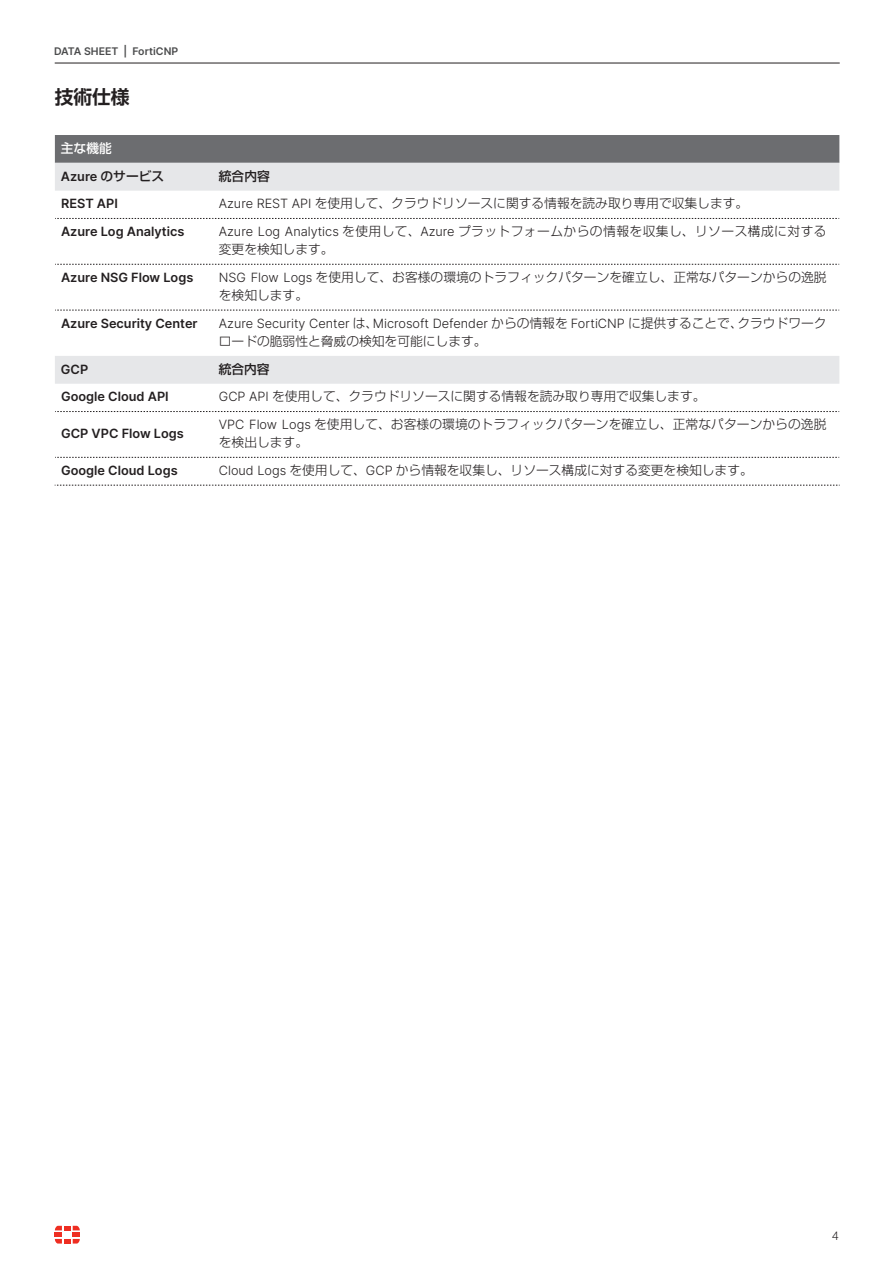
<style>
.page{position:relative;width:893px;height:1263px;background:#fff}
.page>*{position:absolute;margin:0;border:0;box-sizing:border-box;transform-origin:0 0}
.t1{font:700 18.75px "Shin Go Pro De";color:#231f20}
.t2{font:300 12.75px/18px "Shin Go Pro";color:#231f20}
.t3{font:600 12.75px "Inter";color:#231f20}
.t4{font:300 12.75px "Inter";color:#231f20}
.t5{font:300 12.75px/18px "Shin Go Pro";letter-spacing:.035em;color:#231f20}
.t6{font:500 12.75px "Shin Go Pro";color:#231f20}
.t7{font:500 12.75px "Shin Go Pro";color:#fff}
.t8{font:300 12px "Helvetica Neue LT Pro";color:#231f20}
.t9{font:600 10.5px "Inter";color:#4b4c4d}
.s1{font-family:"Shin Go Pro";font-weight:500}
.s2{font-family:"Inter"}
.s3{font-family:"Shin Go Pro"}
</style>
<div class="page">
<svg style="left:55px;top:1226px;width:25px;height:17px"></svg>
<hr style="left:55px;top:63px;width:785px;height:1px;background:#231f20">
<div style="left:55px;top:135px;width:784px;height:28px;background:#6c6d70"></div>
<svg style="left:55px;top:163px;width:784px;height:221px"></svg>
<svg style="left:55px;top:218px;width:784px;height:1px"></svg>
<svg style="left:55px;top:264px;width:784px;height:1px"></svg>
<svg style="left:55px;top:310px;width:784px;height:1px"></svg>
<svg style="left:55px;top:411px;width:784px;height:1px"></svg>
<svg style="left:55px;top:457px;width:784px;height:1px"></svg>
<svg style="left:55px;top:485px;width:785px;height:1px"></svg>
<p class="t9" style="left:54px;top:43px;width:126px">DATA SHEET | FortiCNP</p>
<h1 class="t1" style="left:55px;top:82px;width:77px">技術仕様</h1>
<p class="t7" style="left:61px;top:137px;width:53px">主な機能</p>
<p class="t3" style="left:61px;top:167px;width:105px">Azure <span class="s1">のサービス</span></p>
<p class="t6" style="left:219px;top:165px;width:52px">統合内容</p>
<p class="t3" style="left:61px;top:194px;width:58px">REST API</p>
<p class="t2" style="left:219px;top:193px;width:531px"><span class="s2">Azure REST API</span> を使用して、クラウドリソースに関する情報を読み取り専用で収集します。</p>
<p class="t3" style="left:61px;top:222px;width:125px">Azure Log Analytics</p>
<p class="t5" style="left:219px;top:221px;width:609px"><span class="s2">Azure Log Analytics</span> を使用して、<span class="s2">Azure</span> プラットフォームからの情報を収集し、リソース構成に対する変更を検知します。</p>
<p class="t3" style="left:61px;top:268px;width:134px">Azure NSG Flow Logs</p>
<p class="t2" style="left:219px;top:267px;width:609px"><span class="s2">NSG Flow Logs</span> を使用して、お客様の環境のトラフィックパターンを確立し、正常なパターンからの逸脱を検知します。</p>
<p class="t3" style="left:61px;top:314px;width:138px">Azure Security Center</p>
<p class="t4" style="left:219px;top:314px;width:609px">Azure Security Center <span class="s3">は、</span>Microsoft Defender <span class="s3">からの情報を</span> FortiCNP <span class="s3">に提供することで、クラウドワーク</span></p>
<p class="t2" style="left:219px;top:330px;width:269px">ロードの脆弱性と脅威の検知を可能にします。</p>
<p class="t3" style="left:61px;top:360px;width:29px">GCP</p>
<p class="t6" style="left:219px;top:358px;width:52px">統合内容</p>
<p class="t3" style="left:61px;top:388px;width:109px">Google Cloud API</p>
<p class="t2" style="left:219px;top:386px;width:488px"><span class="s2">GCP API</span> を使用して、クラウドリソースに関する情報を読み取り専用で収集します。</p>
<p class="t3" style="left:61px;top:424px;width:124px">GCP VPC Flow Logs</p>
<p class="t2" style="left:219px;top:414px;width:609px"><span class="s2">VPC Flow Logs</span> を使用して、お客様の環境のトラフィックパターンを確立し、正常なパターンからの逸脱を検出します。</p>
<p class="t3" style="left:61px;top:461px;width:118px">Google Cloud Logs</p>
<p class="t2" style="left:219px;top:460px;width:535px"><span class="s2">Cloud Logs</span> を使用して、<span class="s2">GCP</span> から情報を収集し、リソース構成に対する変更を検知します。</p>
<p class="t8" style="left:832px;top:1229px;width:8px">4</p>
</div>
